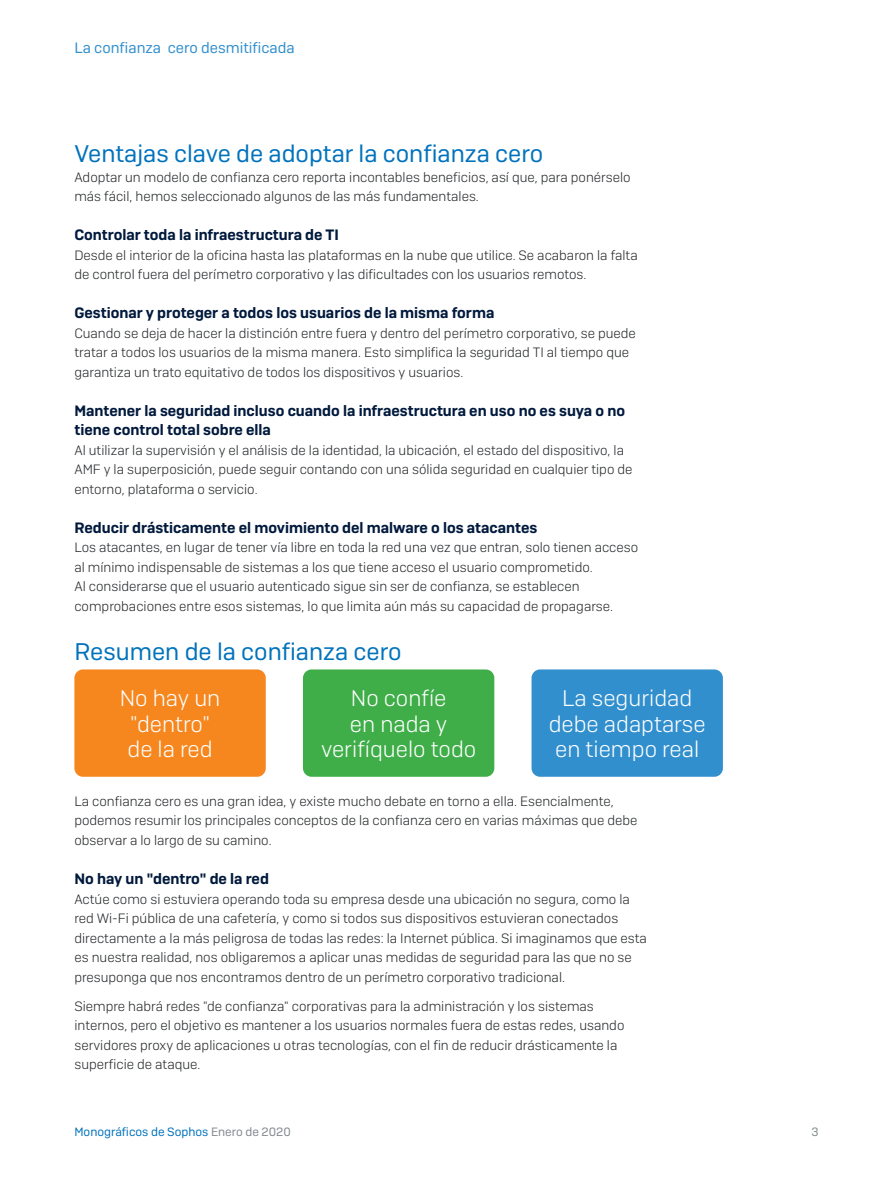
<style>
.page{position:relative;width:893px;height:1191px;background:#fff}
.page>*{position:absolute;margin:0;border:0;box-sizing:border-box;transform-origin:0 0}
.t1{font:24px "Sophos Sans";color:#0072bc}
.t2{font:300 22.5px/25.5px "Sophos Sans";color:#fff;text-align:center}
.t3{font:600 15px/19.5px "Sophos Sans";color:#00193c}
.t4{font:15px "Sophos Sans";color:#328fce}
.t5{font:300 13.5px/19.5px "Sophos Sans";color:#232629}
.t6{font:12px "Sophos Sans";color:#0072bc}
.t7{font:12px "Sophos Sans";color:#81898e}
.s1{color:#81898e}
</style>
<div class="page">
<div style="left:74px;top:669px;width:192px;height:107px;background:#f6871f;border-radius:9px"></div>
<div style="left:303px;top:669px;width:191px;height:107px;background:#3fae49;border-radius:9px"></div>
<div style="left:531px;top:669px;width:192px;height:107px;background:#328fce;border-radius:9px"></div>
<p class="t4" style="left:74px;top:39px;width:222px">La confianza cero desmitificada</p>
<h1 class="t1" style="left:74px;top:140px;width:470px">Ventajas clave de adoptar la confianza cero</h1>
<p class="t5" style="left:74px;top:167px;width:558px">Adoptar un modelo de confianza cero reporta incontables beneficios, así que, para ponérselo más fácil, hemos seleccionado algunos de las más fundamentales.</p>
<p class="t3" style="left:74px;top:225px;width:266px">Controlar toda la infraestructura de TI</p>
<p class="t5" style="left:74px;top:245px;width:565px">Desde el interior de la oficina hasta las plataformas en la nube que utilice. Se acabaron la falta de control fuera del perímetro corporativo y las dificultades con los usuarios remotos.</p>
<p class="t3" style="left:74px;top:303px;width:421px">Gestionar y proteger a todos los usuarios de la misma forma</p>
<p class="t5" style="left:74px;top:323px;width:563px">Cuando se deja de hacer la distinción entre fuera y dentro del perímetro corporativo, se puede tratar a todos los usuarios de la misma manera. Esto simplifica la seguridad TI al tiempo que garantiza un trato equitativo de todos los dispositivos y usuarios.</p>
<p class="t3" style="left:74px;top:400px;width:552px">Mantener la seguridad incluso cuando la infraestructura en uso no es suya o no tiene control total sobre ella</p>
<p class="t5" style="left:74px;top:440px;width:560px">Al utilizar la supervisión y el análisis de la identidad, la ubicación, el estado del dispositivo, la<br>AMF y la superposición, puede seguir contando con una sólida seguridad en cualquier tipo de entorno, plataforma o servicio.</p>
<p class="t3" style="left:74px;top:517px;width:464px">Reducir drásticamente el movimiento del malware o los atacantes</p>
<p class="t5" style="left:74px;top:537px;width:565px">Los atacantes, en lugar de tener vía libre en toda la red una vez que entran, solo tienen acceso al mínimo indispensable de sistemas a los que tiene acceso el usuario comprometido.<br>Al considerarse que el usuario autenticado sigue sin ser de confianza, se establecen comprobaciones entre esos sistemas, lo que limita aún más su capacidad de propagarse.</p>
<h1 class="t1" style="left:74px;top:637px;width:329px">Resumen de la confianza cero</h1>
<h2 class="t2" style="left:120px;top:685px;width:102px">No hay un "dentro" de la red</h2>
<h2 class="t2" style="left:321px;top:685px;width:157px">No confíe<br>en nada y verifíquelo todo</h2>
<h2 class="t2" style="left:549px;top:685px;width:158px">La seguridad debe adaptarse en tiempo real</h2>
<p class="t5" style="left:74px;top:791px;width:564px">La confianza cero es una gran idea, y existe mucho debate en torno a ella. Esencialmente, podemos resumir los principales conceptos de la confianza cero en varias máximas que debe observar a lo largo de su camino.</p>
<p class="t3" style="left:74px;top:868px;width:196px">No hay un "dentro" de la red</p>
<p class="t5" style="left:74px;top:888px;width:574px">Actúe como si estuviera operando toda su empresa desde una ubicación no segura, como la red Wi-Fi pública de una cafetería, y como si todos sus dispositivos estuvieran conectados directamente a la más peligrosa de todas las redes: la Internet pública. Si imaginamos que esta es nuestra realidad, nos obligaremos a aplicar unas medidas de seguridad para las que no se presuponga que nos encontramos dentro de un perímetro corporativo tradicional.</p>
<p class="t5" style="left:74px;top:996px;width:551px">Siempre habrá redes "de confianza" corporativas para la administración y los sistemas internos, pero el objetivo es mantener a los usuarios normales fuera de estas redes, usando servidores proxy de aplicaciones u otras tecnologías, con el fin de reducir drásticamente la superficie de ataque.</p>
<p class="t6" style="left:74px;top:1124px;width:218px">Monográficos de Sophos <span class="s1">Enero de 2020</span></p>
<p class="t7" style="left:811px;top:1124px;width:9px">3</p>
</div>
